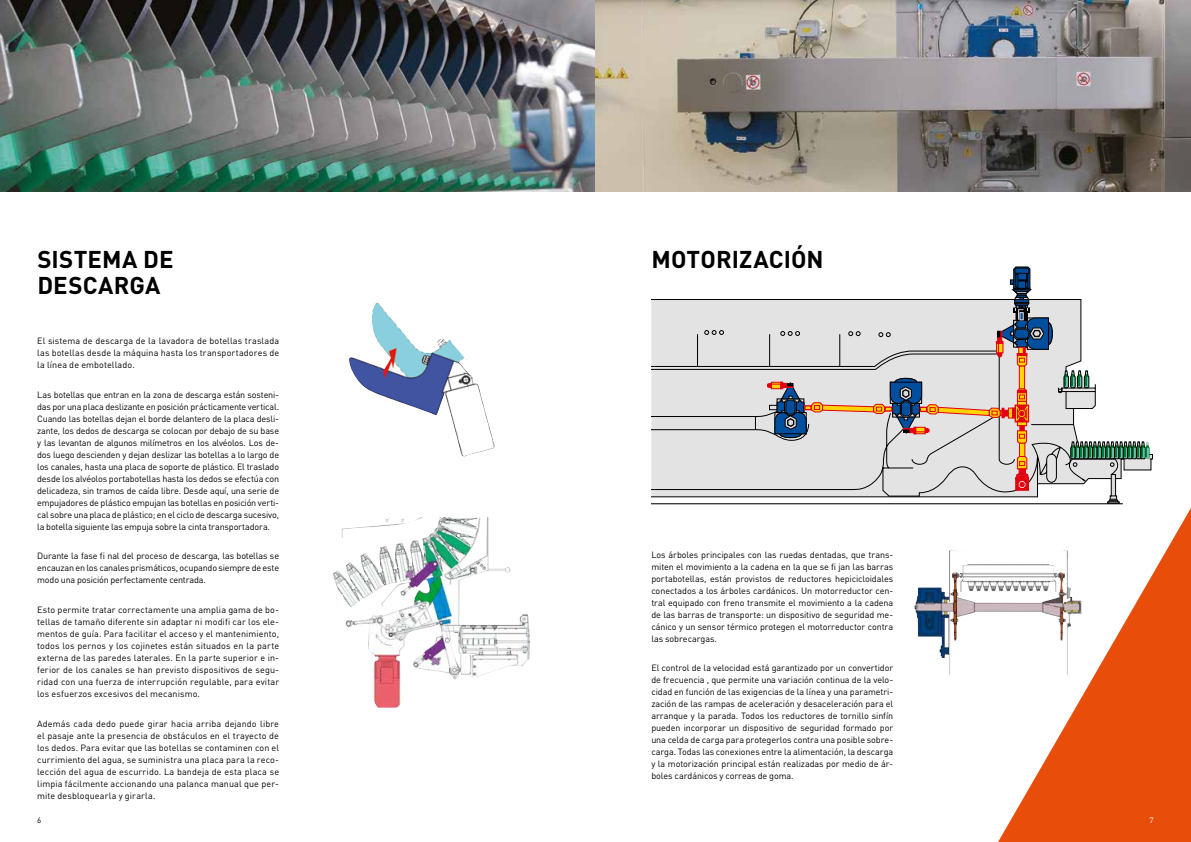
<style>
.page{position:relative;width:1191px;height:842px;background:#fff}
.page>*{position:absolute;margin:0;border:0;box-sizing:border-box;transform-origin:0 0}
.t1{font:700 24px/26px "DINOT";letter-spacing:.005em;color:#000}
.t2{font:9px/12px "DINOT";color:#000;text-align:justify}
.t3{font:8px "DINOT";color:#000}
.t4{font:8px "DINOT";color:#fff}
</style>
<div class="page">
<img style="left:0;top:0;width:1191px;height:191px">
<img style="left:349px;top:303px;width:146px;height:153px">
<img style="left:333px;top:517px;width:154px;height:191px">
<img style="left:914px;top:550px;width:84px;height:125px">
<svg style="left:1052px;top:299px;width:100px;height:172px"></svg>
<svg style="left:651px;top:356px;width:500px;height:142px;background:#dadada"></svg>
<svg style="left:1019px;top:444px;width:6px;height:12px"></svg>
<div style="left:1015px;top:479px;width:13px;height:11px;background:#e3000f"></div>
<div style="left:1019px;top:366px;width:5px;height:23px;background:#ffd400"></div>
<div style="left:1019px;top:366px;width:5px;height:23px;border:1px solid #e3000f"></div>
<svg style="left:1063px;top:370px;width:86px;height:134px"></svg>
<hr style="left:651px;top:503px;width:471px;height:1px;background:#000">
<svg style="left:1015px;top:456px;width:14px;height:33px"></svg>
<svg style="left:767px;top:378px;width:262px;height:66px;background:#c1b5b1"></svg>
<svg style="left:651px;top:266px;width:401px;height:104px"></svg>
<svg style="left:998px;top:508px;width:193px;height:334px"></svg>
<h1 class="t1" style="left:37px;top:245px;width:138px">SISTEMA DE<br>DESCARGA</h1>
<h1 class="t1" style="left:651px;top:245px;width:174px">MOTORIZACIÓN</h1>
<p class="t2" style="left:37px;top:334px;width:243px">El sistema de descarga de la lavadora de botellas traslada las botellas desde la máquina hasta los transportadores de la línea de embotellado.</p>
<p class="t2" style="left:37px;top:388px;width:243px">Las botellas que entran en la zona de descarga están sosteni&shy;das por una placa deslizante en posición prácticamente vertical.<br>Cuando las botellas dejan el borde delantero de la placa desli&shy;zante, los dedos de descarga se colocan por debajo de su base y las levantan de algunos milímetros en los alvéolos. Los de&shy;dos luego descienden y dejan deslizar las botellas a lo largo de los canales, hasta una placa de soporte de plástico. El traslado desde los alvéolos portabotellas hasta los dedos se efectúa con delicadeza, sin tramos de caída libre. Desde aquí, una serie de empujadores de plástico empujan las botellas en posición verti&shy;cal sobre una placa de plástico; en el ciclo de descarga sucesivo, la botella siguiente las empuja sobre la cinta transportadora.</p>
<p class="t2" style="left:37px;top:550px;width:243px">Durante la fase fi nal del proceso de descarga, las botellas se encauzan en los canales prismáticos, ocupando siempre de este modo una posición perfectamente centrada.</p>
<p class="t2" style="left:37px;top:603px;width:243px">Esto permite tratar correctamente una amplia gama de bo&shy;tellas de tamaño diferente sin adaptar ni modifi car los ele&shy;mentos de guía. Para facilitar el acceso y el mantenimiento, todos los pernos y los cojinetes están situados en la parte externa de las paredes laterales. En la parte superior e in&shy;ferior de los canales se han previsto dispositivos de segu&shy;ridad con una fuerza de interrupción regulable, para evitar los esfuerzos excesivos del mecanismo.</p>
<p class="t2" style="left:37px;top:717px;width:243px">Además cada dedo puede girar hacia arriba dejando libre el pasaje ante la presencia de obstáculos en el trayecto de los dedos. Para evitar que las botellas se contaminen con el currimiento del agua, se suministra una placa para la reco&shy;lección del agua de escurrido. La bandeja de esta placa se limpia fácilmente accionando una palanca manual que per&shy;mite desbloquearla y girarla.</p>
<p class="t2" style="left:651px;top:548px;width:243px">Los árboles principales con las ruedas dentadas, que trans&shy;miten el movimiento a la cadena en la que se fi jan las barras portabotellas, están provistos de reductores hepicicloidales conectados a los árboles cardánicos. Un motorreductor cen&shy;tral equipado con freno transmite el movimiento a la cadena de las barras de transporte: un dispositivo de seguridad me&shy;cánico y un sensor térmico protegen el motorreductor contra las sobrecargas.</p>
<p class="t2" style="left:651px;top:662px;width:243px">El control de la velocidad está garantizado por un convertidor de frecuencia , que permite una variación continua de la velo&shy;cidad en función de las exigencias de la línea y una parametri&shy;zación de las rampas de aceleración y desaceleración para el arranque y la parada. Todos los reductores de tornillo sinfín pueden incorporar un dispositivo de seguridad formado por una celda de carga para protegerlos contra una posible sobre&shy;carga. Todas las conexiones entre la alimentación, la descarga y la motorización principal están realizadas por medio de ár&shy;boles cardánicos y correas de goma.</p>
<p class="t3" style="left:37px;top:815px;width:6px">6</p>
<p class="t4" style="left:1149px;top:815px;width:6px">7</p>
</div>
